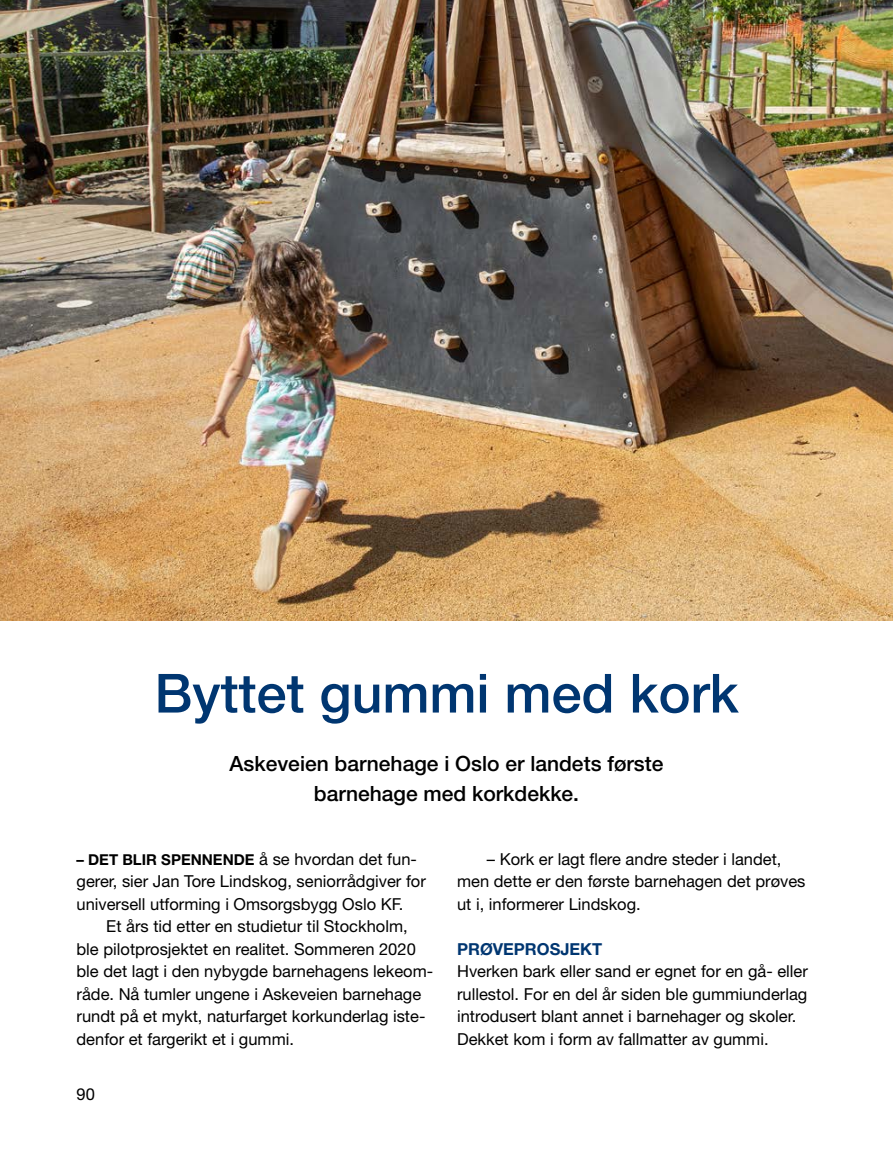
<style>
.page{position:relative;width:893px;height:1149px;background:#fff}
.page>*{position:absolute;margin:0;border:0;box-sizing:border-box;transform-origin:0 0}
.t1{font:500 54px "Helvetica Neue LT Pro";color:#003671}
.t2{font:500 21px/30px "Helvetica Neue LT Pro";color:#000;text-align:center}
.t3{font:16.5px/22.5px "Helvetica Neue LT Pro";color:#000}
.t4{font:700 16.5px "Helvetica Neue LT Pro";color:#003671}
.t5{font:700 15px "Helvetica Neue LT Pro";color:#000}
.s1{font-weight:400;font-size:16.5px}
</style>
<div class="page">
<img style="left:0;top:0;width:893px;height:620px">
<h1 class="t1" style="left:154px;top:660px;width:586px">Byttet gummi med kork</h1>
<p class="t2" style="left:230px;top:748px;width:435px">Askeveien barnehage i Oslo er landets første barnehage med korkdekke.</p>
<p class="t5" style="left:77px;top:849px;width:342px">– DET BLIR SPENNENDE <span class="s1">å se hvordan det fun-</span></p>
<p class="t3" style="left:77px;top:869px;width:351px">gerer, sier Jan Tore Lindskog, seniorrådgiver for universell utforming i Omsorgsbygg Oslo KF.</p>
<p class="t3" style="left:77px;top:914px;width:358px;text-indent:30px">Et års tid etter en studietur til Stockholm, ble pilotprosjektet en realitet. Sommeren 2020 ble det lagt i den nybygde barnehagens lekeom&shy;råde. Nå tumler ungene i Askeveien barnehage rundt på et mykt, naturfarget korkunderlag iste&shy;denfor et fargerikt et i gummi.</p>
<p class="t3" style="left:77px;top:1081px;width:20px">90</p>
<p class="t3" style="left:457px;top:847px;width:350px;text-indent:30px">– Kork er lagt flere andre steder i landet, men dette er den første barnehagen det prøves ut i, informerer Lindskog.</p>
<p class="t4" style="left:457px;top:938px;width:147px">PRØVEPROSJEKT</p>
<p class="t3" style="left:457px;top:959px;width:352px">Hverken bark eller sand er egnet for en gå- eller rullestol. For en del år siden ble gummiunderlag introdusert blant annet i barnehager og skoler.<br>Dekket kom i form av fallmatter av gummi.</p>
</div>
